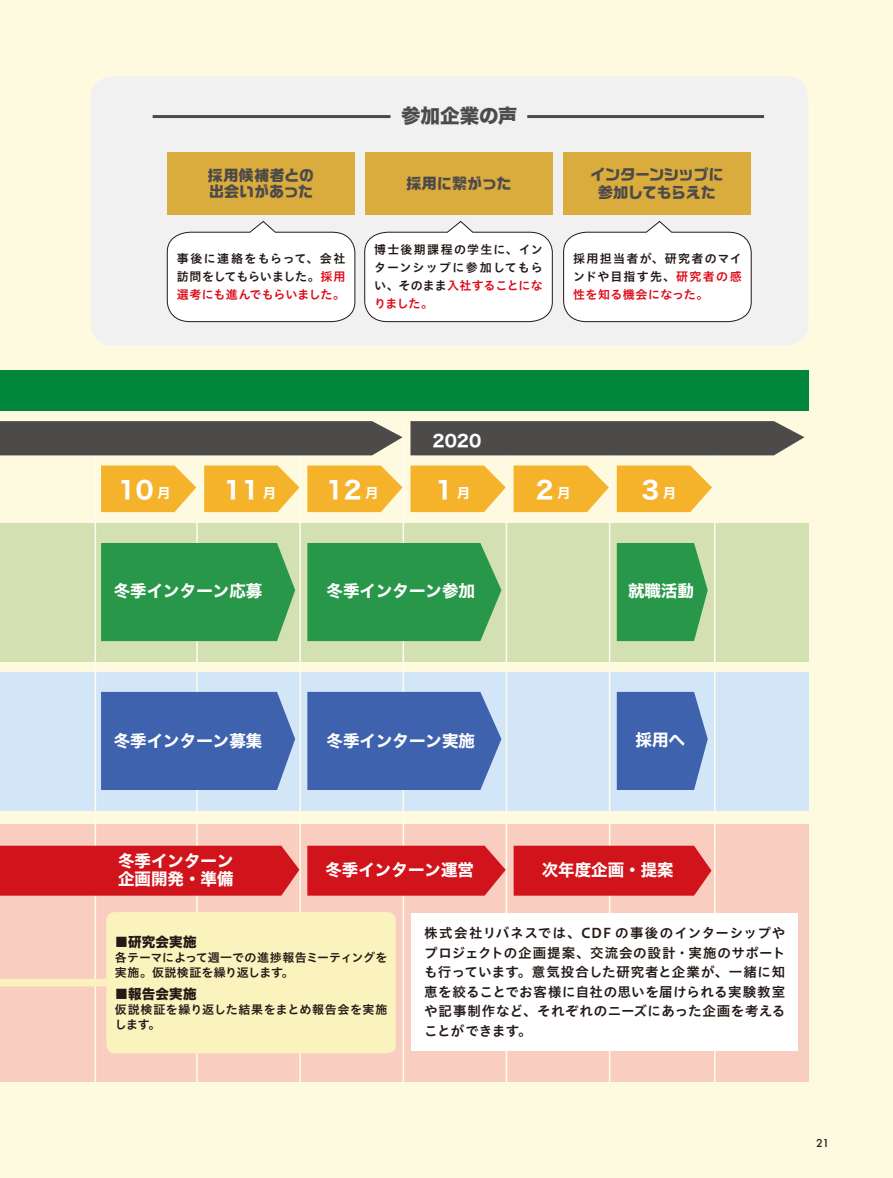
<style>
.page{position:relative;width:893px;height:1178px;background:#fefae0}
.page>*{position:absolute;margin:0;border:0;box-sizing:border-box;transform-origin:0 0}
.t1{font:24px "Hira Kaku Std W7";color:#fff}
.t2{font:19.5px "Hira Kaku Std W8";color:#4d4a4a}
.t3{font:16.5px/18px "Hira Kaku Std W7";color:#fff}
.t4{font:700 15px/16.5px "Ro G San Srf Std";letter-spacing:-.005em;color:#4d4a4a}
.t5{font:13.5px/19.5px "Hiragino UD Sans Std W6";letter-spacing:.035em;color:#231916;text-align:justify}
.t6{font:13.5px "Hira Kaku Std W8";letter-spacing:.02em;color:#231916}
.t7{font:12px/18px "Hiragino UD Sans Std W6";letter-spacing:.035em;color:#231916;text-align:justify}
.t8{font:12px/15px "Hiragino UD Sans Std W6";color:#231916}
.t9{font:500 12px "Futura";color:#231916}
.s1{color:#de0917}
.s2{font-size:13.5px}
</style>
<div class="page">
<div style="left:0;top:523px;width:808px;height:139px;background:#d2e0b2"></div>
<div style="left:0;top:672px;width:808px;height:138px;background:#d3e6f7"></div>
<div style="left:0;top:824px;width:808px;height:258px;background:#f9cec0"></div>
<hr style="left:95px;top:421px;width:1px;height:661px;background:#fffcee">
<hr style="left:196px;top:421px;width:2px;height:661px;background:#fffcee">
<hr style="left:299px;top:421px;width:2px;height:661px;background:#fffcee">
<hr style="left:403px;top:421px;width:1px;height:661px;background:#fffcee">
<hr style="left:506px;top:421px;width:1px;height:661px;background:#fffcee">
<hr style="left:609px;top:421px;width:1px;height:661px;background:#fffcee">
<hr style="left:714px;top:421px;width:1px;height:661px;background:#fffcee">
<div style="left:0;top:370px;width:808px;height:40px;background:#00873c"></div>
<div style="left:0;top:421px;width:403px;height:34px;background:#4d4a4a"></div>
<svg style="left:101px;top:465px;width:95px;height:47px;background:#f6ba41"></svg>
<svg style="left:204px;top:465px;width:95px;height:47px;background:#f6ba41"></svg>
<svg style="left:307px;top:465px;width:96px;height:47px;background:#f6bb42"></svg>
<svg style="left:410px;top:465px;width:96px;height:47px;background:#f6bb42"></svg>
<svg style="left:514px;top:465px;width:95px;height:47px;background:#f6bb41"></svg>
<svg style="left:617px;top:465px;width:95px;height:47px;background:#f6ba41"></svg>
<div style="left:307px;top:543px;width:194px;height:98px;background:#29974a"></div>
<div style="left:307px;top:692px;width:194px;height:98px;background:#3e62ad"></div>
<svg style="left:307px;top:846px;width:199px;height:50px;background:#d31e26"></svg>
<div style="left:514px;top:846px;width:197px;height:50px;background:#d1131c"></div>
<svg style="left:617px;top:543px;width:91px;height:98px;background:#369c52"></svg>
<svg style="left:617px;top:692px;width:91px;height:98px;background:#496cb2"></svg>
<div style="left:101px;top:543px;width:194px;height:98px;background:#29974a"></div>
<div style="left:101px;top:692px;width:194px;height:98px;background:#3e62ad"></div>
<svg style="left:410px;top:421px;width:394px;height:34px;background:#545150"></svg>
<div style="left:106px;top:912px;width:290px;height:141px;background:#fbf3be;border-radius:9px"></div>
<div style="left:91px;top:77px;width:717px;height:268px;background:#f1f1f2;border-radius:21px"></div>
<div style="left:167px;top:152px;width:188px;height:62px;background:#daac3e"></div>
<div style="left:365px;top:152px;width:188px;height:62px;background:#daac3e"></div>
<div style="left:563px;top:152px;width:188px;height:62px;background:#daac3e"></div>
<svg style="left:167px;top:221px;width:189px;height:101px"></svg>
<svg style="left:364px;top:221px;width:189px;height:101px"></svg>
<svg style="left:563px;top:221px;width:189px;height:101px"></svg>
<hr style="left:527px;top:115px;width:237px;height:3px;background:#4d4a4a">
<hr style="left:153px;top:115px;width:237px;height:3px;background:#4d4a4a">
<svg style="left:0;top:846px;width:299px;height:144px"></svg>
<div style="left:412px;top:913px;width:386px;height:138px;background:#fff"></div>
<h2 class="t2" style="left:401px;top:105px;width:118px">参加企業の声</h2>
<p class="t4" style="left:208px;top:167px;width:108px">採用候補者との出会いがあった</p>
<p class="t4" style="left:406px;top:175px;width:107px">採用に繋がった</p>
<p class="t4" style="left:591px;top:165px;width:134px;line-height:18px;text-align:center">インターンシップに参加してもらえた</p>
<p class="t7" style="left:177px;top:249px;width:170px">事後に連絡をもらって、会社訪問をしてもらいました。<span class="s1">採用選考にも進んでもらいました。</span></p>
<p class="t7" style="left:374px;top:240px;width:170px">博士後期課程の学生に、インターンシップに参加してもらい、そのまま<span class="s1">入社することになりました。</span></p>
<p class="t7" style="left:573px;top:249px;width:170px">採用担当者が、研究者のマインドや目指す先、<span class="s1">研究者の感性を知る機会になった。</span></p>
<h3 class="t3" style="left:432px;top:432px;width:50px">2020</h3>
<h1 class="t1" style="left:118px;top:471px;width:54px">10 <span class="s2">月</span></h1>
<h1 class="t1" style="left:224px;top:471px;width:54px">11 <span class="s2">月</span></h1>
<h1 class="t1" style="left:326px;top:471px;width:54px">12 <span class="s2">月</span></h1>
<h1 class="t1" style="left:435px;top:471px;width:36px">1<span class="s2">月</span></h1>
<h1 class="t1" style="left:536px;top:471px;width:36px">2 <span class="s2">月</span></h1>
<h1 class="t1" style="left:642px;top:471px;width:36px">3<span class="s2">月</span></h1>
<h3 class="t3" style="left:114px;top:582px;width:150px">冬季インターン応募</h3>
<h3 class="t3" style="left:327px;top:582px;width:150px">冬季インターン参加</h3>
<h3 class="t3" style="left:628px;top:582px;width:67px">就職活動</h3>
<h3 class="t3" style="left:114px;top:733px;width:150px">冬季インターン募集</h3>
<h3 class="t3" style="left:327px;top:733px;width:150px">冬季インターン実施</h3>
<h3 class="t3" style="left:635px;top:731px;width:51px">採用へ</h3>
<h3 class="t3" style="left:118px;top:853px;width:117px">冬季インターン企画開発・準備</h3>
<h3 class="t3" style="left:325px;top:862px;width:150px">冬季インターン運営</h3>
<h3 class="t3" style="left:542px;top:862px;width:133px">次年度企画・提案</h3>
<p class="t6" style="left:115px;top:934px;width:83px">■研究会実施</p>
<p class="t8" style="left:115px;top:949px;width:274px">各テーマによって週一での進捗報告ミーティングを実施。仮説検証を繰り返します。</p>
<p class="t6" style="left:115px;top:986px;width:83px">■報告会実施</p>
<p class="t7" style="left:115px;top:1001px;width:274px;line-height:15px">仮説検証を繰り返した結果をまとめ報告会を実施します。</p>
<p class="t5" style="left:424px;top:923px;width:362px">株式会社リバネスでは、CDF の事後のインターシップやプロジェクトの企画提案、交流会の設計・実施のサポートも行っています。意気投合した研究者と企業が、一緒に知恵を絞ることでお客様に自社の思いを届けられる実験教室や記事制作など、それぞれのニーズにあった企画を考えることができます。</p>
<p class="t9" style="left:816px;top:1134px;width:14px">21</p>
</div>
